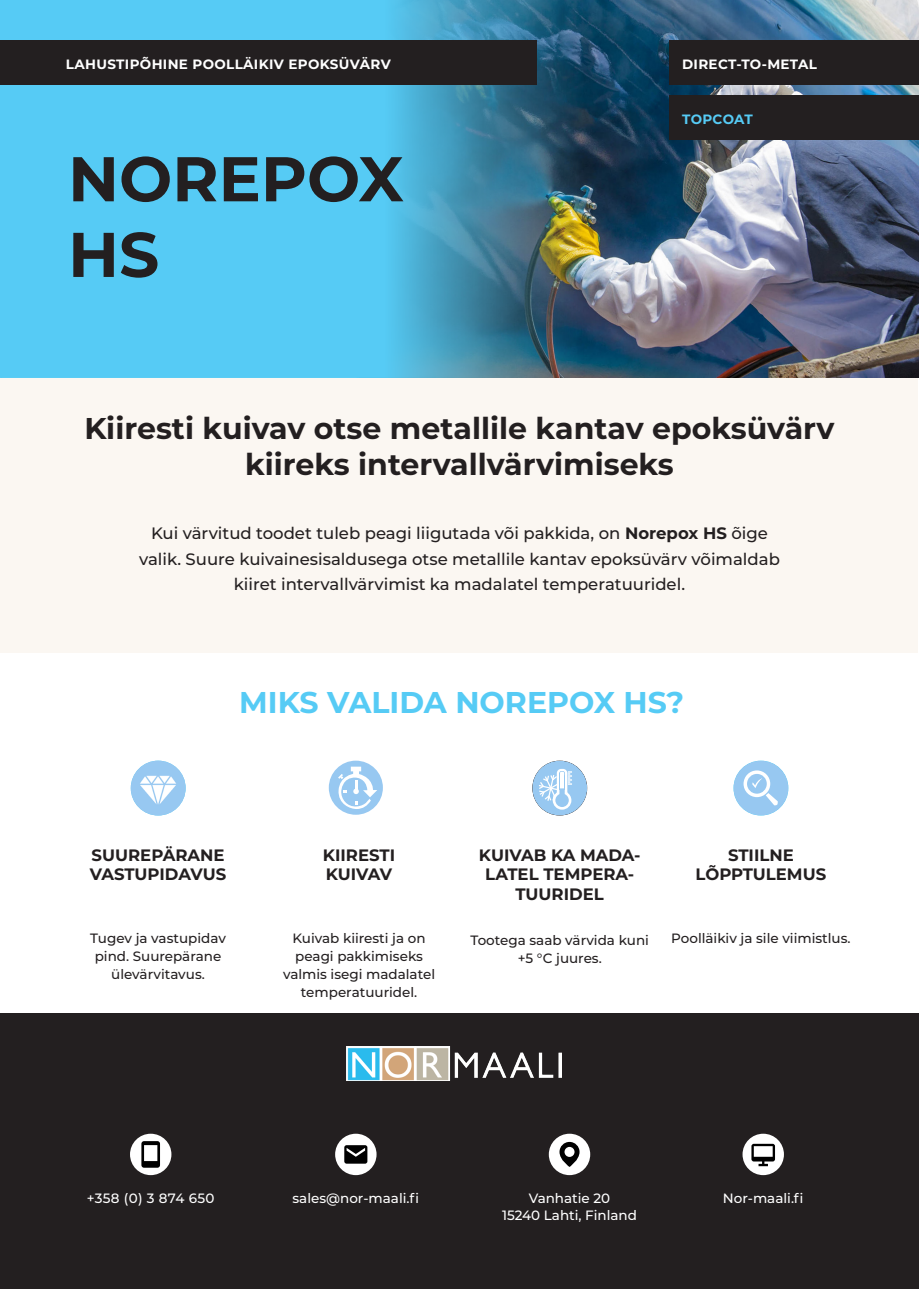
<style>
.page{position:relative;width:919px;height:1289px;background:#fff}
.page>*{position:absolute;margin:0;border:0;box-sizing:border-box;transform-origin:0 0}
.H1_sininen{font:700 63px/75.6px "Montserrat";color:#231f20}
.t1{font:700 30px/36px "Montserrat";color:#231f20;text-align:center}
.H2_sininen{font:700 30px "Montserrat";color:#56cbf5}
.P2_keskitetty{font:500 16.5px/25.5px "Montserrat";color:#231f20;text-align:center}
.H4_keskitetty{font:700 16.5px/19.8px "Montserrat";color:#231f20}
.P3_listaus_keskitett{font:500 13.5px/18px "Montserrat";color:#231f20;text-align:center}
.yhteystiedot{font:500 13.5px "Montserrat";color:#fff}
.t2{font:700 13.5px "Montserrat";letter-spacing:.025em;color:#fff}
.yhteystiedot-2{font:500 13.5px "Montserrat";letter-spacing:.025em;color:#fff}
.t3{font:700 13.5px "Montserrat";letter-spacing:.015em;color:#56cbf5}
.s1{font-weight:700}
</style>
<div class="page">
<div style="left:1px;top:377px;width:917px;height:276px;background:#fbf7f2"></div>
<div style="left:0;top:1013px;width:918px;height:275px;background:#231f20"></div>
<img style="left:715px;top:0;width:203px;height:377px">
<div style="left:130px;top:1133px;width:41px;height:42px;background:#fff;border-radius:50%"></div>
<svg style="left:141px;top:1141px;width:19px;height:26px"></svg>
<div style="left:335px;top:1133px;width:41px;height:42px;background:#fff;border-radius:50%"></div>
<svg style="left:344px;top:1145px;width:23px;height:18px"></svg>
<div style="left:548px;top:1133px;width:42px;height:42px;background:#fff;border-radius:50%"></div>
<svg style="left:559px;top:1141px;width:20px;height:25px"></svg>
<div style="left:742px;top:1133px;width:41px;height:42px;background:#fff;border-radius:50%"></div>
<svg style="left:751px;top:1143px;width:24px;height:23px"></svg>
<div style="left:532px;top:760px;width:55px;height:55px;background:#97c8f1;border-radius:50%"></div>
<svg style="left:537px;top:767px;width:35px;height:44px"></svg>
<div style="left:1px;top:1px;width:356px;height:376px;background:#56cbf5"></div>
<div style="left:0;top:0;width:358px;height:378px;border:2px solid #56cbf5"></div>
<img style="left:357px;top:0;width:358px;height:378px">
<img style="left:347px;top:1046px;width:215px;height:34px">
<img style="left:131px;top:760px;width:55px;height:55px;border-radius:27px">
<div style="left:733px;top:760px;width:55px;height:55px;background:#97c8f1;border-radius:50%"></div>
<svg style="left:743px;top:770px;width:27px;height:27px"></svg>
<div style="left:747px;top:774px;width:19px;height:19px;background:#97c8f1;border-radius:50%"></div>
<svg style="left:752px;top:778px;width:26px;height:28px"></svg>
<div style="left:329px;top:760px;width:54px;height:54px;background:#97c8f1;border-radius:50%"></div>
<svg style="left:337px;top:766px;width:40px;height:43px"></svg>
<div style="left:0;top:41px;width:536px;height:44px;background:#231f20"></div>
<div style="left:669px;top:95px;width:249px;height:45px;background:#231f20"></div>
<div style="left:669px;top:40px;width:249px;height:45px;background:#231f20"></div>
<h5 class="t2" style="left:66px;top:55px;width:326px">LAHUSTIPÕHINE POOLLÄIKIV EPOKSÜVÄRV</h5>
<p class="H1_sininen" style="left:68px;top:138px;width:337px">NOREPOX<br>HS</p>
<h5 class="t2" style="left:682px;top:54px;width:136px">DIRECT-TO-METAL</h5>
<h5 class="t3" style="left:682px;top:109px;width:72px">TOPCOAT</h5>
<h2 class="t1" style="left:84px;top:409px;width:751px">Kiiresti kuivav otse metallile kantav epoksüvärv kiireks intervallvärvimiseks</h2>
<p class="P2_keskitetty" style="left:139px;top:520px;width:642px">Kui värvitud toodet tuleb peagi liigutada või pakkida, on <span class="s1">Norepox HS</span> õige valik. Suure kuivainesisaldusega otse metallile kantav epoksüvärv võimaldab kiiret intervallvärvimist ka madalatel temperatuuridel.</p>
<p class="H2_sininen" style="left:239px;top:680px;width:446px">MIKS VALIDA NOREPOX HS?</p>
<p class="H4_keskitetty" style="left:90px;top:844px;width:138px">SUUREPÄRANE<br>VASTUPIDAVUS</p>
<p class="P3_listaus_keskitett" style="left:90px;top:928px;width:137px">Tugev ja vastupidav pind. Suurepärane ülevärvitavus.</p>
<p class="H4_keskitetty" style="left:323px;top:844px;width:74px">KIIRESTI<br>KUIVAV</p>
<p class="P3_listaus_keskitett" style="left:283px;top:928px;width:153px">Kuivab kiiresti ja on peagi pakkimiseks valmis isegi madalatel temperatuuridel.</p>
<p class="H4_keskitetty" style="left:479px;top:844px;width:163px;text-align:center">KUIVAB KA MADA-<br>LATEL TEMPERA-<br>TUURIDEL</p>
<p class="P3_listaus_keskitett" style="left:470px;top:930px;width:180px">Tootega saab värvida kuni +5 °C juures.</p>
<p class="H4_keskitetty" style="left:695px;top:844px;width:132px;text-align:center">STIILNE<br>LÕPPTULEMUS</p>
<p class="P3_listaus_keskitett" style="left:671px;top:928px;width:181px">Poolläikiv ja sile viimistlus.</p>
<p class="yhteystiedot-2" style="left:87px;top:1188px;width:129px">+358 (0) 3 874 650</p>
<p class="yhteystiedot" style="left:292px;top:1188px;width:128px">sales@nor-maali.fi</p>
<p class="yhteystiedot" style="left:528px;top:1188px;width:83px">Vanhatie 20</p>
<p class="yhteystiedot" style="left:722px;top:1188px;width:82px">Nor-maali.fi</p>
<p class="yhteystiedot" style="left:502px;top:1205px;width:136px">15240 Lahti, Finland</p>
</div>
